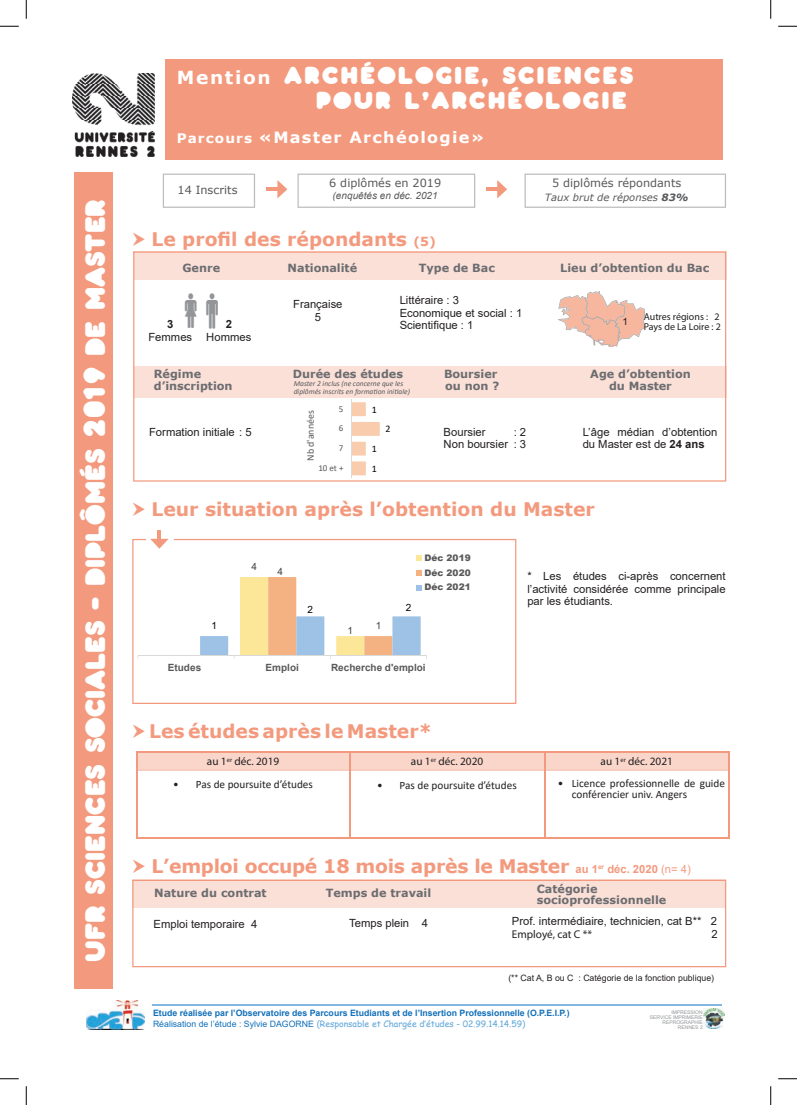
<style>
.page{position:relative;width:797px;height:1105px;background:#fff}
.page>*{position:absolute;margin:0;border:0;box-sizing:border-box;transform-origin:0 0}
.t1{font:27.5px "Pochoir Pleine";color:#fff}
.t2{font:24px/25px "Pochoir Pleine";letter-spacing:.08em;color:#fff;text-align:right}
.t3{font:700 18.75px "Verdana";color:#f39a7e}
.t4{font:700 15.62px "Verdana";letter-spacing:.08em;color:#fff}
.t5{font:11.25px/12.5px "Arial";color:#231f20}
.t6{font:700 11.25px/11.2px "Verdana";color:#6c6d70}
.t7{font:11.25px/11.2px "Calibri";color:#231f20}
.t8{font:11.25px "Myriad Pro";color:#231f20}
.t9{font:11.25px "Verdana";color:#57585a}
.t10{font:700 11.25px "Arial";color:#231f20}
.t11{font:10px/10px "Myriad Pro";color:#231f20}
.t12{font:700 10px "Arial";letter-spacing:.005em;color:#595959}
.t13{font:italic 10px "Verdana";color:#57585a}
.t14{font:italic 10px "Arial";color:#57585a}
.t15{font:10px "Calibri";letter-spacing:.005em;color:#595959}
.t16{font:10px/19.8px "Calibri";color:#040503}
.t17{font:10px "Arial";color:#404040}
.t18{font:10px "Arial";color:#040503}
.t19{font:10px "Arial";color:#231f20}
.t20{font:900 9px/14.6px "Arial";color:#595959;text-align:justify}
.t21{font:9px/19.8px "Calibri";color:#595959;text-align:right}
.t22{font:700 8.75px "Arial";color:#1270b9}
.t23{font:8.75px "Comic Sans MS";color:#63a8d9}
.t24{font:8.75px "Arial";color:#231f20}
.t25{font:italic 7.5px/7.5px "Calibri";color:#57585a}
.t26{font:5px/5px "Arial";color:#939598;text-align:right}
.s1{font-size:30px}
.s2{font-family:"Verdana";font-weight:700;font-size:18px}
.s3{font-size:13.25px}
.s4{font-size:12.5px}
.s5{font-weight:700}
.s6{font-family:"Arial";font-size:11.25px}
.s7{font-family:"Arial";font-weight:400;font-size:11.25px}
.s8{font-family:"Arial";color:#1270b9}
</style>
<div class="page">
<hr style="left:153px;top:1004px;width:569px;height:1px;background:#82b8e0">
<img style="left:703px;top:1009px;width:21px;height:20px">
<img style="left:86px;top:1000px;width:58px;height:30px">
<svg style="left:133px;top:251px;width:593px;height:231px"></svg>
<img style="left:73px;top:73px;width:81px;height:83px">
<svg style="left:163px;top:174px;width:92px;height:34px"></svg>
<svg style="left:297px;top:174px;width:178px;height:34px"></svg>
<svg style="left:524px;top:174px;width:202px;height:34px"></svg>
<hr style="left:486px;top:187px;width:14px;height:4px;background:#f39a7e">
<svg style="left:497px;top:180px;width:10px;height:18px"></svg>
<hr style="left:266px;top:187px;width:15px;height:4px;background:#f39a7e">
<svg style="left:277px;top:180px;width:10px;height:18px"></svg>
<div style="left:74px;top:172px;width:39px;height:816px;background:#f39a7e"></div>
<svg style="left:132px;top:880px;width:594px;height:87px"></svg>
<hr style="left:137px;top:770px;width:212px;height:1px;background:#f8cdbf">
<hr style="left:350px;top:770px;width:194px;height:1px;background:#f8cdbf">
<hr style="left:545px;top:770px;width:183px;height:1px;background:#f8cdbf">
<hr style="left:136px;top:751px;width:213px;height:2px;background:#f39a7e">
<hr style="left:349px;top:751px;width:195px;height:2px;background:#f39a7e">
<hr style="left:544px;top:751px;width:185px;height:2px;background:#f39a7e">
<svg style="left:136px;top:753px;width:593px;height:17px;background:#f9d4c8"></svg>
<hr style="left:136px;top:770px;width:1px;height:67px;background:#f39a7e">
<hr style="left:349px;top:770px;width:1px;height:67px;background:#f39a7e">
<hr style="left:544px;top:770px;width:1px;height:67px;background:#f39a7e">
<hr style="left:728px;top:770px;width:1px;height:67px;background:#f39a7e">
<hr style="left:136px;top:837px;width:213px;height:1px;background:#f39a7e">
<hr style="left:349px;top:837px;width:195px;height:1px;background:#f39a7e">
<hr style="left:544px;top:837px;width:185px;height:1px;background:#f39a7e">
<svg style="left:132px;top:539px;width:384px;height:165px"></svg>
<div style="left:146px;top:529px;width:27px;height:27px;background:#fff"></div>
<hr style="left:157px;top:530px;width:4px;height:12px;background:#f39a7e">
<svg style="left:150px;top:539px;width:19px;height:10px"></svg>
<div style="left:165px;top:59px;width:557px;height:101px;background:#f39a7e"></div>
<svg style="left:352px;top:402px;width:28px;height:73px"></svg>
<hr style="left:351px;top:399px;width:1px;height:79px;background:#d9d9d8">
<hr style="left:138px;top:655px;width:288px;height:1px;background:#d9d9d8">
<svg style="left:416px;top:555px;width:6px;height:6px"></svg>
<svg style="left:200px;top:570px;width:227px;height:89px"></svg>
<svg style="left:0;top:25px;width:19px;height:2px"></svg>
<svg style="left:778px;top:25px;width:19px;height:2px"></svg>
<svg style="left:0;top:1078px;width:19px;height:1px"></svg>
<svg style="left:778px;top:1078px;width:19px;height:1px"></svg>
<svg style="left:25px;top:0;width:2px;height:19px"></svg>
<svg style="left:25px;top:1086px;width:2px;height:19px"></svg>
<svg style="left:770px;top:0;width:1px;height:19px"></svg>
<svg style="left:770px;top:1086px;width:1px;height:19px"></svg>
<svg style="left:185px;top:294px;width:12px;height:35px"></svg>
<svg style="left:206px;top:293px;width:12px;height:36px"></svg>
<h1 class="t1" style="left:78px;top:962px;width:764px;rotate:-90deg">UFR SCIENCES SOCIALES - DIPLÔMÉS <span class="s1">2019</span> DE MASTER</h1>
<h2 class="t2" style="left:177px;top:62px;width:458px"><span class="s2">Mention</span> ARCHÉOLOGIE, SCIENCES<br>POUR L’ARCHÉOLOGIE</h2>
<h3 class="t4" style="left:177px;top:126px;width:309px"><span class="s3">Parcours</span> «Master Archéologie»</h3>
<p class="t9" style="left:329px;top:175px;width:114px">6 diplômés en 2019</p>
<p class="t14" style="left:332px;top:189px;width:107px">(enquêtés en déc. 2021</p>
<h3 class="t3" style="left:151px;top:226px;width:286px">Le profil des répondants <span class="s4">(5)</span></h3>
<p class="t9" style="left:177px;top:183px;width:62px">14 Inscrits</p>
<p class="t9" style="left:552px;top:175px;width:131px">5 diplômés répondants</p>
<p class="t13" style="left:545px;top:190px;width:145px">Taux brut de réponses <span class="s5">83%</span></p>
<p class="t6" style="left:182px;top:262px;width:39px">Genre</p>
<p class="t6" style="left:288px;top:262px;width:71px">Nationalité</p>
<p class="t6" style="left:419px;top:262px;width:78px">Type de Bac</p>
<p class="t6" style="left:560px;top:262px;width:151px">Lieu d’obtention du Bac</p>
<p class="t10" style="left:167px;top:316px;width:8px">3</p>
<p class="t5" style="left:148px;top:331px;width:45px">Femmes</p>
<p class="t10" style="left:226px;top:316px;width:8px">2</p>
<p class="t5" style="left:206px;top:331px;width:46px">Hommes</p>
<p class="t5" style="left:293px;top:298px;width:51px;text-align:center">Française<br>5</p>
<p class="t5" style="left:399px;top:294px;width:124px">Littéraire : 3<br>Economique et social : 1<br>Scientifique : 1</p>
<p class="t19" style="left:622px;top:315px;width:7px">1</p>
<p class="t11" style="left:644px;top:311px;width:78px">Autres régions : 2<br>Pays de La Loire : 2</p>
<p class="t6" style="left:154px;top:368px;width:49px">Régime</p>
<p class="t6" style="left:293px;top:368px;width:112px">Durée des études</p>
<p class="t6" style="left:444px;top:368px;width:55px">Boursier</p>
<p class="t6" style="left:590px;top:368px;width:102px">Age d’obtention</p>
<p class="t6" style="left:154px;top:380px;width:80px">d’inscription</p>
<p class="t6" style="left:445px;top:380px;width:56px">ou non ?</p>
<p class="t6" style="left:609px;top:380px;width:64px">du Master</p>
<p class="t25" style="left:294px;top:380px;width:118px">Master 2 inclus (ne concerne que les diplômés inscrits en formation initiale)</p>
<p class="t21" style="left:318px;top:399px;width:27px">5<br>6<br>7<br>10 et +</p>
<p class="t16" style="left:372px;top:399px;width:7px">1</p>
<p class="t15" style="left:303px;top:461px;width:52px;rotate:-90deg">Nb d'années</p>
<p class="t16" style="left:385px;top:419px;width:7px">2</p>
<p class="t5" style="left:443px;top:425px;width:84px;text-align:right">: 2<br>Non boursier : 3</p>
<p class="t5" style="left:582px;top:425px;width:136px">L’âge médian d’obtention du Master est de <span class="s5">24 ans</span></p>
<p class="t5" style="left:149px;top:425px;width:104px">Formation initiale : 5</p>
<p class="t5" style="left:443px;top:425px;width:43px">Boursier</p>
<p class="t16" style="left:372px;top:439px;width:7px">1<br>1</p>
<h3 class="t3" style="left:151px;top:496px;width:445px">Leur situation après l’obtention du Master</h3>
<p class="t17" style="left:251px;top:560px;width:7px">4</p>
<p class="t17" style="left:277px;top:565px;width:7px">4</p>
<p class="t18" style="left:307px;top:602px;width:7px">2</p>
<p class="t18" style="left:406px;top:601px;width:7px">2</p>
<p class="t18" style="left:211px;top:619px;width:7px">1</p>
<p class="t17" style="left:376px;top:619px;width:7px">1</p>
<p class="t17" style="left:347px;top:624px;width:7px">1</p>
<p class="t20" style="left:424px;top:550px;width:48px">Déc 2019<br>Déc 2020<br>Déc 2021</p>
<p class="t12" style="left:168px;top:660px;width:35px">Etudes</p>
<p class="t12" style="left:265px;top:660px;width:35px">Emploi</p>
<p class="t12" style="left:331px;top:660px;width:96px">Recherche d'emploi</p>
<p class="t5" style="left:527px;top:570px;width:200px;text-align:justify">* Les études ci-après concernent l’activité considérée comme principale par les étudiants.</p>
<h3 class="t3" style="left:149px;top:718px;width:284px">Les études après le Master*</h3>
<p class="t8" style="left:207px;top:755px;width:74px">au 1<sup>er</sup> déc. 2019</p>
<p class="t8" style="left:411px;top:755px;width:74px">au 1<sup>er</sup> déc. 2020</p>
<p class="t8" style="left:600px;top:755px;width:74px">au 1<sup>er</sup> déc. 2021</p>
<p class="t7" style="left:173px;top:779px;width:141px">• Pas de poursuite d’études</p>
<p class="t7" style="left:377px;top:779px;width:141px">• Pas de poursuite d’études</p>
<p class="t7" style="left:572px;top:777px;width:155px;text-indent:-14px">• Licence professionnelle de guide conférencier univ. Angers</p>
<h3 class="t3" style="left:151px;top:852px;width:541px">L’emploi occupé 18 mois après le Master <span class="s6">au 1</span><sup>er</sup> <span class="s6">déc. 2020</span> <span class="s7">(n= 4)</span></h3>
<p class="t6" style="left:154px;top:887px;width:114px">Nature du contrat</p>
<p class="t5" style="left:153px;top:918px;width:105px">Emploi temporaire 4</p>
<p class="t6" style="left:326px;top:887px;width:107px">Temps de travail</p>
<p class="t5" style="left:349px;top:917px;width:80px">Temps plein 4</p>
<p class="t6" style="left:537px;top:883px;width:131px">Catégorie socioprofessionnelle</p>
<p class="t5" style="left:512px;top:915px;width:207px">Prof. intermédiaire, technicien, cat B** 2</p>
<p class="t8" style="left:512px;top:927px;width:82px">Employé, cat C **</p>
<p class="t5" style="left:711px;top:927px;width:8px">2</p>
<p class="t24" style="left:508px;top:972px;width:207px">(** Cat A, B ou C : Catégorie de la fonction publique)</p>
<p class="t22" style="left:153px;top:1007px;width:418px">Etude réalisée par l’Observatoire des Parcours Etudiants et de l’Insertion Professionnelle (O.P.E.I.P.)</p>
<p class="t23" style="left:153px;top:1017px;width:374px"><span class="s8">Réalisation de l’étude : Sylvie DAGORNE</span> (Responsable et Chargée d‛études - 02.99.14.14.59)</p>
<p class="t26" style="left:650px;top:1010px;width:54px">IMPRESSION<br>SERVICE IMPRIMERIE<br>REPROGRAPHIE<br>RENNES 2</p>
</div>
